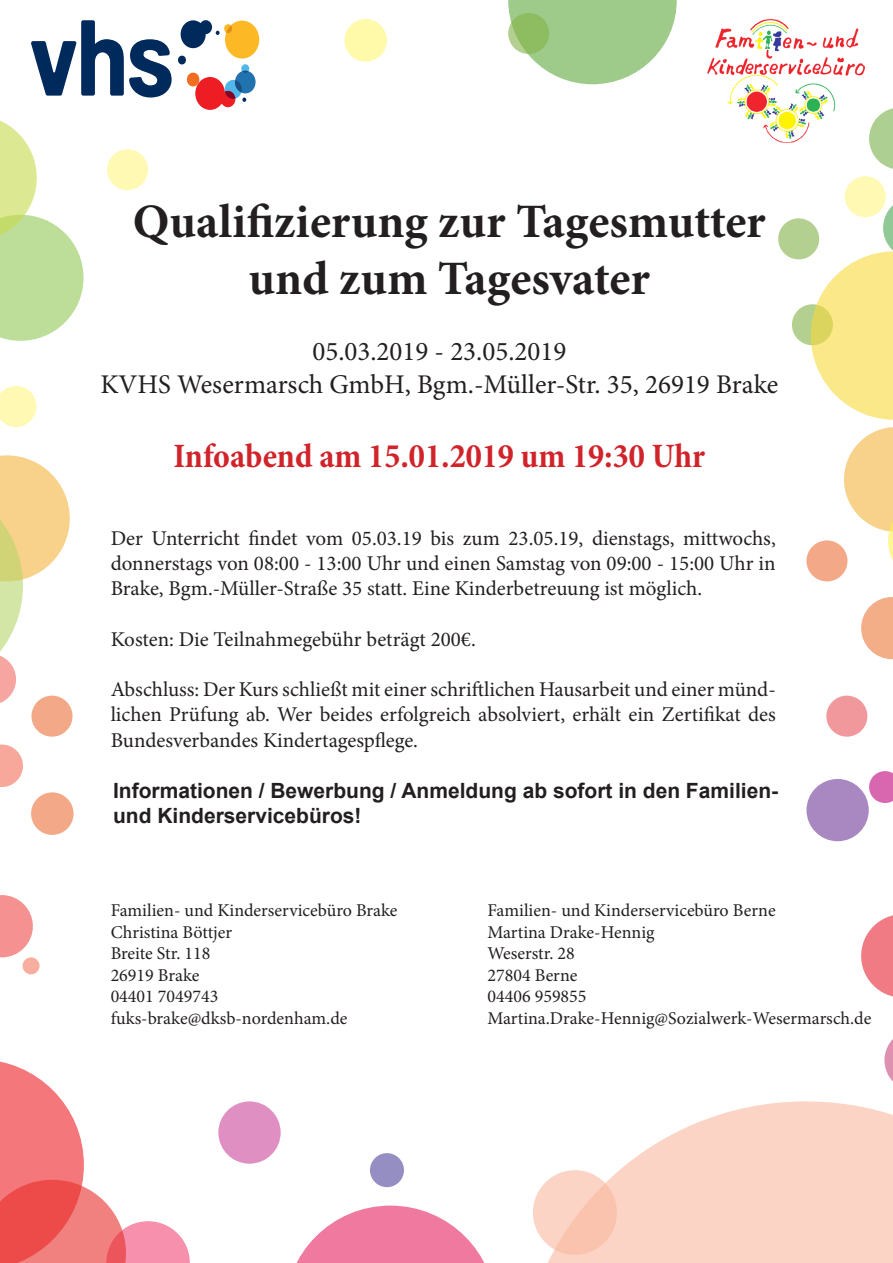
<style>
.page{position:relative;width:893px;height:1263px;background:#fff}
.page>*{position:absolute;margin:0;border:0;box-sizing:border-box;transform-origin:0 0}
.t1{font:700 48px "Minion Pro";color:#231f20}
.t2{font:700 condensed 34.5px "Minion Pro";color:#d1232a}
.t3{font:27px "Minion Pro";color:#231f20}
.t4{font:21px/25.2px "Minion Pro";color:#231f20;text-align:justify}
.t5{font:700 21px/25.2px "Arial";color:#231f20}
.t6{font:18px "Minion Pro";color:#231f20}
</style>
<div class="page">
<svg style="left:533px;top:1101px;width:360px;height:162px;fill:#fcd4c5"></svg>
<svg style="left:508px;top:0;width:169px;height:84px"></svg>
<svg style="left:296px;top:1205px;width:189px;height:58px"></svg>
<div style="left:370px;top:1153px;width:34px;height:34px;background:#948ec3;border-radius:50%"></div>
<div style="left:778px;top:218px;width:41px;height:41px;background:#b3d090;border-radius:50%"></div>
<svg style="left:508px;top:13px;width:41px;height:41px"></svg>
<div style="left:218px;top:1101px;width:63px;height:63px;background:#df8fc1;border-radius:50%"></div>
<div style="left:344px;top:19px;width:43px;height:43px;background:#fff9aa;border-radius:50%"></div>
<div style="left:792px;top:304px;width:41px;height:41px;background:#b3d090;border-radius:50%"></div>
<img style="left:707px;top:18px;width:158px;height:125px">
<svg style="left:533px;top:1170px;width:84px;height:85px;background:#fbccbb"></svg>
<svg style="left:861px;top:597px;width:32px;height:62px"></svg>
<div style="left:806px;top:540px;width:41px;height:41px;background:#f3a887;border-radius:50%"></div>
<svg style="left:811px;top:205px;width:82px;height:215px"></svg>
<div style="left:806px;top:779px;width:63px;height:62px;background:#a987c0;border-radius:50%"></div>
<svg style="left:869px;top:108px;width:24px;height:61px"></svg>
<svg style="left:861px;top:915px;width:32px;height:82px"></svg>
<div style="left:826px;top:696px;width:41px;height:41px;background:#f1989d;border-radius:50%"></div>
<svg style="left:884px;top:1039px;width:9px;height:43px"></svg>
<svg style="left:869px;top:771px;width:24px;height:32px"></svg>
<svg style="left:844px;top:176px;width:42px;height:42px"></svg>
<svg style="left:844px;top:427px;width:49px;height:145px"></svg>
<div style="left:31px;top:792px;width:43px;height:43px;background:#f3a987;border-radius:50%"></div>
<svg style="left:0;top:1061px;width:190px;height:202px"></svg>
<div style="left:31px;top:696px;width:42px;height:41px;background:#f3a887;border-radius:50%"></div>
<svg style="left:0;top:20px;width:259px;height:321px"></svg>
<div style="left:23px;top:957px;width:17px;height:17px;background:#f7ae9f;border-radius:50%"></div>
<svg style="left:0;top:455px;width:70px;height:250px"></svg>
<svg style="left:0;top:744px;width:23px;height:43px"></svg>
<svg style="left:0;top:895px;width:33px;height:62px"></svg>
<svg style="left:0;top:386px;width:37px;height:41px"></svg>
<div style="left:107px;top:149px;width:41px;height:41px;background:#fff9b4;border-radius:50%"></div>
<p class="t1" style="left:133px;top:187px;width:634px">Qualifizierung zur Tagesmutter</p>
<p class="t1" style="left:249px;top:245px;width:403px">und zum Tagesvater</p>
<p class="t3" style="left:312px;top:334px;width:255px">05.03.2019 - 23.05.2019</p>
<p class="t3" style="left:100px;top:366px;width:679px">KVHS Wesermarsch GmbH, Bgm.-Müller-Str. 35, 26919 Brake</p>
<p class="t2" style="left:174px;top:432px;width:533px">Infoabend am 15.01.2019 um 19:30 Uhr</p>
<p class="t4" style="left:111px;top:526px;width:667px">Der Unterricht findet vom 05.03.19 bis zum 23.05.19, dienstags, mittwochs, donnerstags von 08:00 - 13:00 Uhr und einen Samstag von 09:00 - 15:00 Uhr in Brake, Bgm.-Müller-Straße 35 statt. Eine Kinderbetreuung ist möglich.</p>
<p class="t4" style="left:111px;top:627px;width:367px">Kosten: Die Teilnahmegebühr beträgt 200€.</p>
<p class="t4" style="left:111px;top:677px;width:667px">Abschluss: Der Kurs schließt mit einer schriftlichen Hausarbeit und einer münd&shy;lichen Prüfung ab. Wer beides erfolgreich absolviert, erhält ein Zertifikat des Bundesverbandes Kindertagespflege.</p>
<p class="t5" style="left:113px;top:778px;width:667px">Informationen / Bewerbung / Anmeldung ab sofort in den Familien&shy;und Kinderservicebüros!</p>
<p class="t6" style="left:111px;top:898px;width:288px">Familien- und Kinderservicebüro Brake</p>
<p class="t6" style="left:111px;top:920px;width:123px">Christina Böttjer</p>
<p class="t6" style="left:111px;top:941px;width:101px">Breite Str. 118</p>
<p class="t6" style="left:111px;top:963px;width:90px">26919 Brake</p>
<p class="t6" style="left:111px;top:984px;width:109px">04401 7049743</p>
<p class="t6" style="left:111px;top:1006px;width:238px">fuks-brake@dksb-nordenham.de</p>
<p class="t6" style="left:487px;top:898px;width:290px">Familien- und Kinderservicebüro Berne</p>
<p class="t6" style="left:487px;top:920px;width:169px">Martina Drake-Hennig</p>
<p class="t6" style="left:487px;top:941px;width:89px">Weserstr. 28</p>
<p class="t6" style="left:487px;top:963px;width:92px">27804 Berne</p>
<p class="t6" style="left:487px;top:984px;width:101px">04406 959855</p>
<p class="t6" style="left:487px;top:1006px;width:385px">Martina.Drake-Hennig@Sozialwerk-Wesermarsch.de</p>
</div>
